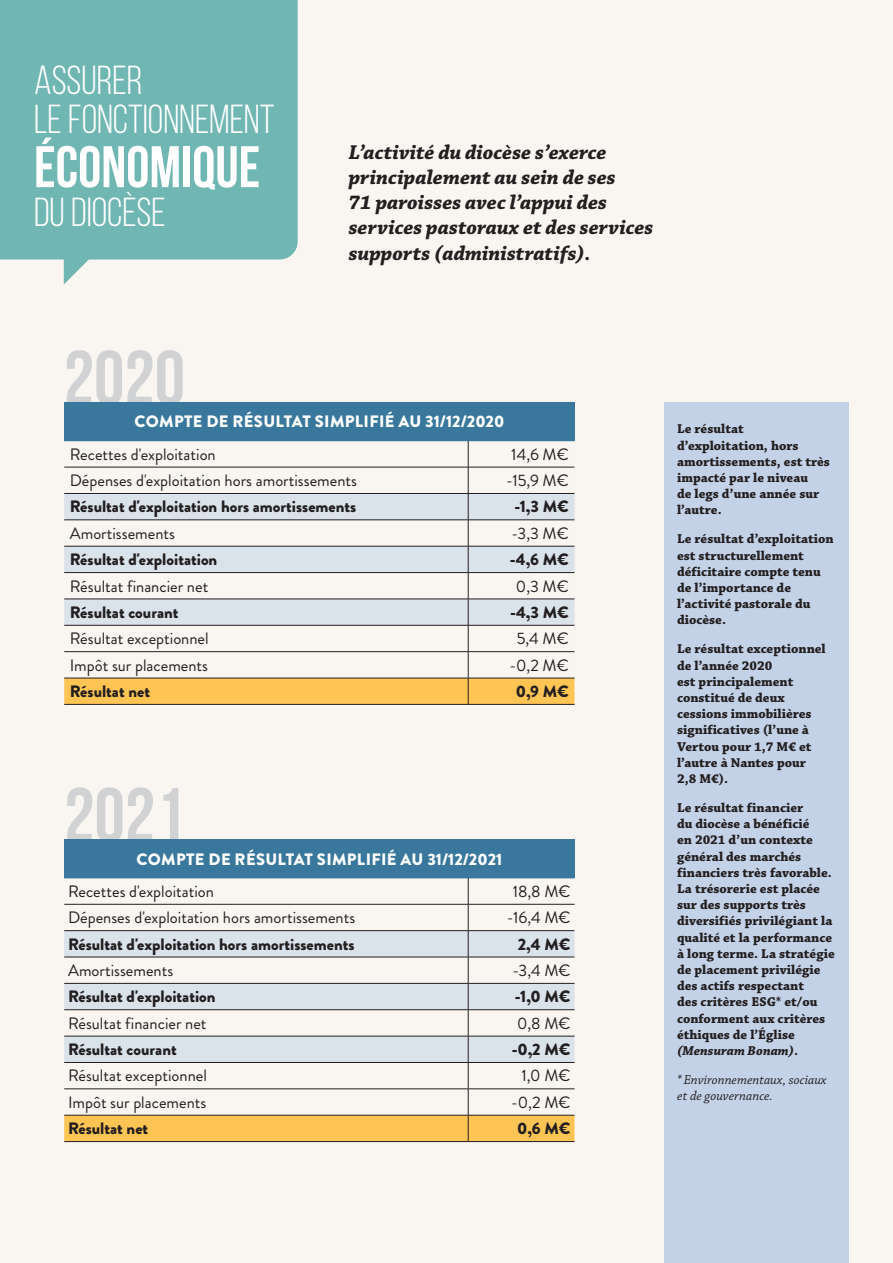
<style>
.page{position:relative;width:893px;height:1263px;background:#f9f6f2}
.page>*{position:absolute;margin:0;border:0;box-sizing:border-box;transform-origin:0 0}
.t1{font:700 76.5px "Bebas Neue";color:#d1d2d4}
.t2{font:700 58.5px "Bebas Neue";color:#fff}
.t3{font:40.5px "Bebas Neue";color:#fff}
.t4{font:italic 700 21px/25.2px "Chaparral Pro";color:#231f20}
.t5{font:16.5px "Brandon Grotesque";color:#231f20}
.t6{font:900 16.5px "Brandon Grotesque";color:#231f20}
.t7{font:900 16.5px "Brandon Grotesque";letter-spacing:.02em;color:#fff}
.t8{font:700 13.5px/16.2px "Chaparral Pro";color:#231f20}
.t9{font:italic 13.5px/16.2px "Chaparral Pro";color:#231f20}
.s1{font-style:italic}
</style>
<div class="page">
<div style="left:0;top:0;width:298px;height:259px;background:#70b6b3"></div>
<svg style="left:64px;top:246px;width:39px;height:38px"></svg>
<div style="left:664px;top:402px;width:185px;height:861px;background:#c4d2e8"></div>
<div style="left:64px;top:840px;width:510px;height:38px;background:#39789c"></div>
<hr style="left:64px;top:839px;width:404px;height:1px;background:#39789c">
<hr style="left:468px;top:839px;width:106px;height:1px;background:#39789c">
<svg style="left:64px;top:878px;width:510px;height:263px"></svg>
<hr style="left:64px;top:1141px;width:404px;height:1px;background:#231f20">
<hr style="left:468px;top:1141px;width:106px;height:1px;background:#231f20">
<div style="left:64px;top:402px;width:510px;height:39px;background:#39789c"></div>
<svg style="left:64px;top:441px;width:510px;height:263px"></svg>
<hr style="left:64px;top:704px;width:404px;height:1px;background:#231f20">
<hr style="left:468px;top:704px;width:106px;height:1px;background:#231f20">
<p class="t3" style="left:34px;top:59px;width:110px">ASSURER</p>
<p class="t3" style="left:34px;top:98px;width:242px">LE FONCTIONNEMENT</p>
<p class="t2" style="left:34px;top:135px;width:228px">ÉCONOMIQUE</p>
<p class="t3" style="left:34px;top:191px;width:133px">DU DIOCÈSE</p>
<p class="t4" style="left:349px;top:140px;width:306px">L’activité du diocèse s’exerce principalement au sein de ses<br>71 paroisses avec l’appui des services pastoraux et des services supports (administratifs).</p>
<p class="t1" style="left:64px;top:336px;width:123px">2020</p>
<p class="t7" style="left:134px;top:410px;width:371px">COMPTE DE RÉSULTAT SIMPLIFIÉ AU 31/12/2020</p>
<p class="t5" style="left:70px;top:443px;width:147px">Recettes d'exploitation</p>
<p class="t5" style="left:511px;top:443px;width:59px">14,6 M€</p>
<p class="t5" style="left:70px;top:469px;width:289px">Dépenses d'exploitation hors amortissements</p>
<p class="t5" style="left:506px;top:469px;width:64px">-15,9 M€</p>
<p class="t6" style="left:70px;top:495px;width:288px">Résultat d'exploitation hors amortissements</p>
<p class="t6" style="left:514px;top:495px;width:56px">-1,3 M€</p>
<p class="t5" style="left:70px;top:522px;width:107px">Amortissements</p>
<p class="t5" style="left:511px;top:522px;width:59px">-3,3 M€</p>
<p class="t6" style="left:70px;top:548px;width:149px">Résultat d'exploitation</p>
<p class="t6" style="left:510px;top:548px;width:60px">-4,6 M€</p>
<p class="t5" style="left:70px;top:574px;width:140px">Résultat financier net</p>
<p class="t5" style="left:516px;top:574px;width:54px">0,3 M€</p>
<p class="t6" style="left:70px;top:600px;width:110px">Résultat courant</p>
<p class="t6" style="left:510px;top:600px;width:60px">-4,3 M€</p>
<p class="t5" style="left:70px;top:627px;width:140px">Résultat exceptionnel</p>
<p class="t5" style="left:517px;top:627px;width:54px">5,4 M€</p>
<p class="t5" style="left:70px;top:654px;width:140px">Impôt sur placements</p>
<p class="t5" style="left:510px;top:654px;width:61px">-0,2 M€</p>
<p class="t6" style="left:70px;top:680px;width:82px">Résultat net</p>
<p class="t6" style="left:516px;top:680px;width:55px">0,9 M€</p>
<p class="t1" style="left:64px;top:773px;width:123px">2021</p>
<p class="t7" style="left:137px;top:847px;width:367px">COMPTE DE RÉSULTAT SIMPLIFIÉ AU 31/12/2021</p>
<p class="t5" style="left:68px;top:880px;width:147px">Recettes d'exploitation</p>
<p class="t5" style="left:513px;top:880px;width:59px">18,8 M€</p>
<p class="t5" style="left:68px;top:906px;width:289px">Dépenses d'exploitation hors amortissements</p>
<p class="t5" style="left:507px;top:906px;width:65px">-16,4 M€</p>
<p class="t6" style="left:68px;top:932px;width:288px">Résultat d'exploitation hors amortissements</p>
<p class="t6" style="left:518px;top:932px;width:54px">2,4 M€</p>
<p class="t5" style="left:68px;top:959px;width:107px">Amortissements</p>
<p class="t5" style="left:512px;top:959px;width:60px">-3,4 M€</p>
<p class="t6" style="left:68px;top:985px;width:149px">Résultat d'exploitation</p>
<p class="t6" style="left:515px;top:985px;width:57px">-1,0 M€</p>
<p class="t5" style="left:68px;top:1012px;width:140px">Résultat financier net</p>
<p class="t5" style="left:517px;top:1012px;width:55px">0,8 M€</p>
<p class="t6" style="left:68px;top:1038px;width:110px">Résultat courant</p>
<p class="t6" style="left:512px;top:1038px;width:60px">-0,2 M€</p>
<p class="t5" style="left:68px;top:1064px;width:140px">Résultat exceptionnel</p>
<p class="t5" style="left:521px;top:1064px;width:51px">1,0 M€</p>
<p class="t5" style="left:68px;top:1091px;width:140px">Impôt sur placements</p>
<p class="t5" style="left:511px;top:1091px;width:61px">-0,2 M€</p>
<p class="t6" style="left:68px;top:1117px;width:82px">Résultat net</p>
<p class="t6" style="left:517px;top:1117px;width:55px">0,6 M€</p>
<p class="t8" style="left:677px;top:421px;width:154px">Le résultat d’exploitation, hors amortissements, est très impacté par le niveau<br>de legs d’une année sur l’autre.</p>
<p class="t8" style="left:677px;top:531px;width:158px">Le résultat d’exploitation est structurellement déficitaire compte tenu de l’importance de l’activité pastorale du diocèse.</p>
<p class="t8" style="left:677px;top:641px;width:150px">Le résultat exceptionnel de l’année 2020<br>est principalement constitué de deux cessions immobilières significatives (l’une à<br>Vertou pour 1,7 M€ et l’autre à Nantes pour<br>2,8 M€).</p>
<p class="t8" style="left:677px;top:800px;width:159px">Le résultat financier<br>du diocèse a bénéficié<br>en 2021 d’un contexte général des marchés financiers très favorable.<br>La trésorerie est placée sur des supports très diversifiés privilégiant la qualité et la performance à long terme. La stratégie de placement privilégie des actifs respectant<br>des critères ESG* et/ou conforment aux critères éthiques de l’Église <span class="s1">(Mensuram Bonam)</span>.</p>
<p class="t9" style="left:677px;top:1072px;width:151px">*Environnementaux, sociaux et de gouvernance.</p>
</div>
